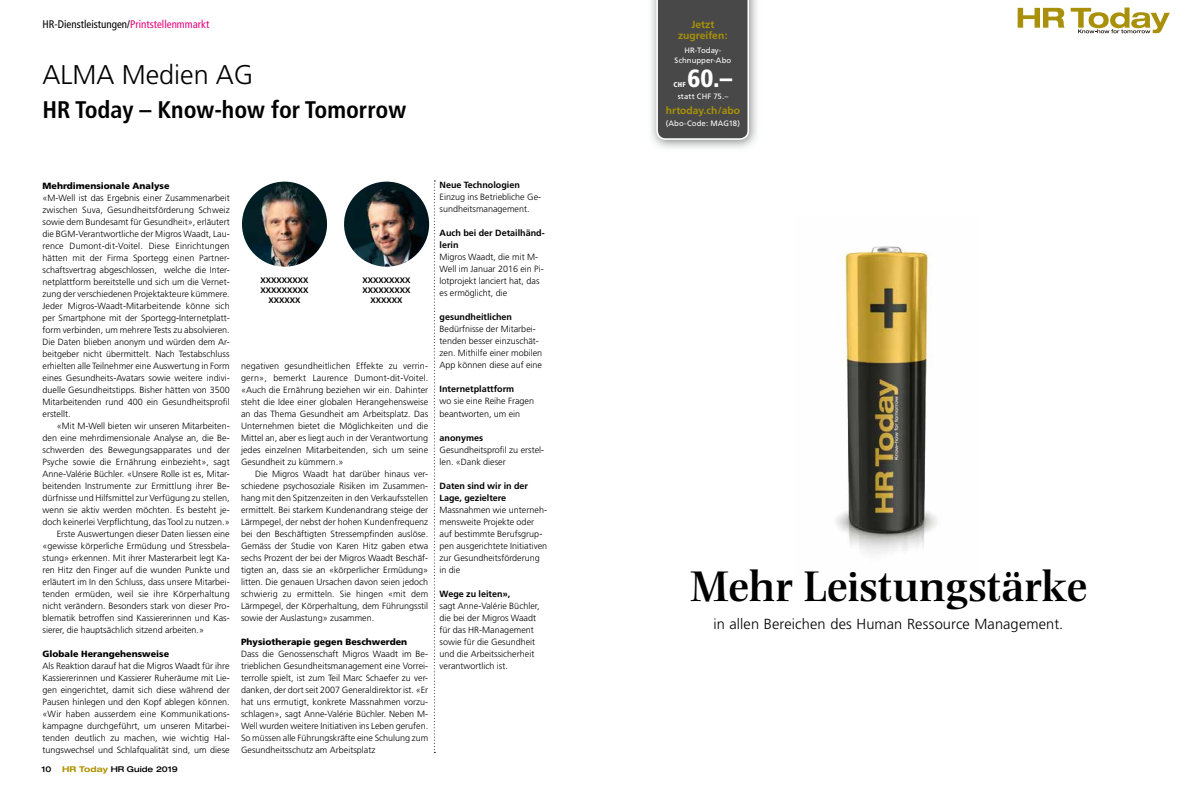
<style>
.page{position:relative;width:1191px;height:794px;background:#fff}
.page>*{position:absolute;margin:0;border:0;box-sizing:border-box;transform-origin:0 0}
.t1{font:600 44.7px "Photina";letter-spacing:.01em;color:#000}
.t2{font:300 27px "Frutiger";color:#000}
.t3{font:900 condensed 24.9px "Frutiger";color:#fff}
.t4{font:700 condensed 24px "Frutiger";color:#000}
.t5{font:300 14.6px "Frutiger";letter-spacing:.01em;color:#000}
.t6{font:condensed 11px "Frutiger";color:#000}
.t7{font:700 10.3px/10.9px "Frutiger";color:#aa9208;text-align:center}
.t8{font:300 9px/12px "Frutiger";color:#000}
.t9{font:700 9px/12px "Frutiger";color:#000}
.t10{font:900 9px "Frutiger";color:#000}
.t11{font:700 8px/10px "Frutiger";color:#000;text-align:center}
.t12{font:500 expanded 8px "Helvetica Neue LT";color:#000}
.t13{font:7.7px/9.5px "Frutiger";letter-spacing:.015em;color:#fff;text-align:center}
.t14{font:900 condensed 7px "Frutiger";color:#fff}
.s1{color:#e6007c}
.s2{font-weight:700;color:#af9300}
</style>
<div class="page">
<svg style="left:434px;top:180px;width:1px;height:573px"></svg>
<img style="left:242px;top:182px;width:85px;height:85px;border-radius:43px">
<img style="left:344px;top:182px;width:85px;height:85px;border-radius:43px">
<img style="left:836px;top:246px;width:102px;height:308px">
<img style="left:651px;top:0;width:106px;height:148px">
<svg style="left:655px;top:0;width:95px;height:141px;background:#535453"></svg>
<svg style="left:1017px;top:8px;width:47px;height:20px"></svg>
<svg style="left:1070px;top:8px;width:99px;height:25px"></svg>
<p class="t6" style="left:43px;top:18px;width:168px">HR-Dienstleistungen/<span class="s1">Printstellenmmarkt</span></p>
<h2 class="t2" style="left:43px;top:59px;width:212px">ALMA Medien AG</h2>
<h3 class="t4" style="left:43px;top:96px;width:365px">HR Today – Know-how for Tomorrow</h3>
<p class="t10" style="left:43px;top:180px;width:129px">Mehrdimensionale Analyse</p>
<p class="t8" style="left:43px;top:191px;width:189px;text-align:justify">«M-Well ist das Ergebnis einer Zusammenarbeit zwischen Suva, Gesundheitsförderung Schweiz sowie dem Bundesamt für Gesundheit», erläutert die BGM-Verantwortliche der Migros Waadt, Lau&shy;rence Dumont-dit-Voitel. Diese Einrichtungen hätten mit der Firma Sportegg einen Partner&shy;schaftsvertrag abgeschlossen, welche die Inter&shy;netplattform bereitstelle und sich um die Vernet&shy;zung der verschiedenen Projektakteure kümmere.<br>Jeder Migros-Waadt-Mitarbeitende könne sich per Smartphone mit der Sportegg-Internetplatt&shy;form verbinden, um mehrere Tests zu absolvieren.<br>Die Daten blieben anonym und würden dem Ar&shy;beitgeber nicht übermittelt. Nach Testabschluss erhielten alle Teilnehmer eine Auswertung in Form eines Gesundheits-Avatars sowie weitere indivi&shy;duelle Gesundheitstipps. Bisher hätten von 3500<br>Mitarbeitenden rund 400 ein Gesundheitsprofil erstellt.</p>
<p class="t8" style="left:57px;top:419px;width:174px">«Mit M-Well bieten wir unseren Mitarbeiten-</p>
<p class="t8" style="left:43px;top:431px;width:189px">den eine mehrdimensionale Analyse an, die Be-</p>
<p class="t8" style="left:43px;top:443px;width:189px">schwerden des Bewegungsapparates und der</p>
<p class="t8" style="left:43px;top:455px;width:189px">Psyche sowie die Ernährung einbezieht», sagt</p>
<p class="t8" style="left:43px;top:467px;width:189px">Anne-Valérie Büchler. «Unsere Rolle ist es, Mitar-</p>
<p class="t8" style="left:43px;top:479px;width:189px">beitenden Instrumente zur Ermittlung ihrer Be-</p>
<p class="t8" style="left:43px;top:491px;width:189px">dürfnisse und Hilfsmittel zur Verfügung zu stellen,</p>
<p class="t8" style="left:43px;top:503px;width:189px">wenn sie aktiv werden möchten. Es besteht je-</p>
<p class="t8" style="left:43px;top:515px;width:189px">doch keinerlei Verpflichtung, das Tool zu nutzen.»</p>
<p class="t8" style="left:57px;top:527px;width:174px">Erste Auswertungen dieser Daten liessen eine</p>
<p class="t8" style="left:43px;top:539px;width:189px">«gewisse körperliche Ermüdung und Stressbela-</p>
<p class="t8" style="left:43px;top:551px;width:189px">stung» erkennen. Mit ihrer Masterarbeit legt Ka-</p>
<p class="t8" style="left:43px;top:563px;width:189px">ren Hitz den Finger auf die wunden Punkte und</p>
<p class="t8" style="left:43px;top:575px;width:189px">erläutert im In den Schluss, dass unsere Mitarbei-</p>
<p class="t8" style="left:43px;top:587px;width:189px">tenden ermüden, weil sie ihre Körperhaltung</p>
<p class="t8" style="left:43px;top:599px;width:189px">nicht verändern. Besonders stark von dieser Pro-</p>
<p class="t8" style="left:43px;top:611px;width:189px">blematik betroffen sind Kassiererinnen und Kas-</p>
<p class="t8" style="left:43px;top:623px;width:163px">sierer, die hauptsächlich sitzend arbeiten.»</p>
<p class="t10" style="left:43px;top:648px;width:128px">Globale Herangehensweise</p>
<p class="t8" style="left:43px;top:659px;width:189px;text-align:justify">Als Reaktion darauf hat die Migros Waadt für ihre Kassiererinnen und Kassierer Ruheräume mit Lie&shy;gen eingerichtet, damit sich diese während der Pausen hinlegen und den Kopf ablegen können. «Wir haben ausserdem eine Kommunikations&shy;kampagne durchgeführt, um unseren Mitarbei&shy;tenden deutlich zu machen, wie wichtig Hal&shy;tungswechsel und Schlafqualität sind, um diese</p>
<p class="t12" style="left:42px;top:764px;width:11px">10</p>
<p class="t12" style="left:62px;top:764px;width:117px"><span class="s2">HR Today</span> HR Guide 2019</p>
<p class="t11" style="left:260px;top:275px;width:50px">XXXXXXXXX<br>XXXXXXXXX<br>XXXXXX</p>
<p class="t11" style="left:362px;top:275px;width:50px">XXXXXXXXX<br>XXXXXXXXX<br>XXXXXX</p>
<p class="t8" style="left:241px;top:359px;width:189px;text-align:justify">negativen gesundheitlichen Effekte zu verrin&shy;gern», bemerkt Laurence Dumont-dit-Voitel. «Auch die Ernährung beziehen wir ein. Dahinter steht die Idee einer globalen Herangehensweise an das Thema Gesundheit am Arbeitsplatz. Das Unternehmen bietet die Möglichkeiten und die Mittel an, aber es liegt auch in der Verantwortung jedes einzelnen Mitarbeitenden, sich um seine Gesundheit zu kümmern.»</p>
<p class="t8" style="left:241px;top:467px;width:189px;text-align:justify;text-indent:14px">Die Migros Waadt hat darüber hinaus ver&shy;schiedene psychosoziale Risiken im Zusammen&shy;hang mit den Spitzenzeiten in den Verkaufsstellen ermittelt. Bei starkem Kundenandrang steige der Lärmpegel, der nebst der hohen Kundenfrequenz bei den Beschäftigten Stressempfinden auslöse.<br>Gemäss der Studie von Karen Hitz gaben etwa sechs Prozent der bei der Migros Waadt Beschäf&shy;tigten an, dass sie an «körperlicher Ermüdung» litten. Die genauen Ursachen davon seien jedoch schwierig zu ermitteln. Sie hingen «mit dem Lärmpegel, der Körperhaltung, dem Führungsstil sowie der Auslastung» zusammen.</p>
<p class="t10" style="left:241px;top:636px;width:168px">Physiotherapie gegen Beschwerden</p>
<p class="t8" style="left:241px;top:647px;width:189px;text-align:justify">Dass die Genossenschaft Migros Waadt im Be&shy;trieblichen Gesundheitsmanagement eine Vorrei&shy;terrolle spielt, ist zum Teil Marc Schaefer zu ver&shy;danken, der dort seit 2007 Generaldirektor ist. «Er hat uns ermutigt, konkrete Massnahmen vorzu&shy;schlagen», sagt Anne-Valérie Büchler. Neben M-Well wurden weitere Initiativen ins Leben gerufen.<br>So müssen alle Führungskräfte eine Schulung zum Gesundheitsschutz am Arbeitsplatz</p>
<p class="t9" style="left:439px;top:179px;width:82px">Neue Technologien</p>
<p class="t8" style="left:439px;top:191px;width:103px">Einzug ins Betriebliche Ge&shy;sundheitsmanagement.</p>
<p class="t9" style="left:439px;top:227px;width:107px">Auch bei der Detailhänd&shy;lerin</p>
<p class="t8" style="left:439px;top:251px;width:106px">Migros Waadt, die mit M-<br>Well im Januar 2016 ein Pi&shy;lotprojekt lanciert hat, das es ermöglicht, die</p>
<p class="t9" style="left:439px;top:311px;width:74px">gesundheitlichen</p>
<p class="t8" style="left:439px;top:323px;width:104px">Bedürfnisse der Mitarbei&shy;tenden besser einzuschät&shy;zen. Mithilfe einer mobilen<br>App können diese auf eine</p>
<p class="t9" style="left:439px;top:383px;width:76px">Internetplattform</p>
<p class="t8" style="left:439px;top:395px;width:96px">wo sie eine Reihe Fragen beantworten, um ein</p>
<p class="t9" style="left:439px;top:431px;width:45px">anonymes</p>
<p class="t8" style="left:439px;top:443px;width:106px">Gesundheitsprofil zu erstel&shy;len. «Dank dieser</p>
<p class="t9" style="left:439px;top:479px;width:90px">Daten sind wir in der<br>Lage, gezieltere</p>
<p class="t8" style="left:439px;top:503px;width:109px">Massnahmen wie unterneh&shy;mensweite Projekte oder auf bestimmte Berufsgrup&shy;pen ausgerichtete Initiativen zur Gesundheitsförderung in die</p>
<p class="t9" style="left:439px;top:587px;width:72px">Wege zu leiten»,</p>
<p class="t8" style="left:439px;top:599px;width:101px">sagt Anne-Valérie Büchler, die bei der Migros Waadt für das HR-Management sowie für die Gesundheit und die Arbeitssicherheit verantwortlich ist.</p>
<p class="t7" style="left:678px;top:19px;width:51px">Jetzt zugreifen:</p>
<p class="t13" style="left:674px;top:46px;width:58px">HR-Today-<br>Schnupper-Abo</p>
<p class="t14" style="left:673px;top:80px;width:14px">CHF</p>
<h3 class="t3" style="left:687px;top:63px;width:46px">60.–</h3>
<p class="t13" style="left:677px;top:91px;width:52px">statt CHF 75.–</p>
<p class="t7" style="left:666px;top:105px;width:76px">hrtoday.ch/abo</p>
<p class="t13" style="left:666px;top:119px;width:76px">(Abo-Code: MAG18)</p>
<h1 class="t1" style="left:689px;top:561px;width:399px">Mehr Leistungstärke</h1>
<h3 class="t5" style="left:713px;top:616px;width:351px">in allen Bereichen des Human Ressource Management.</h3>
</div>
